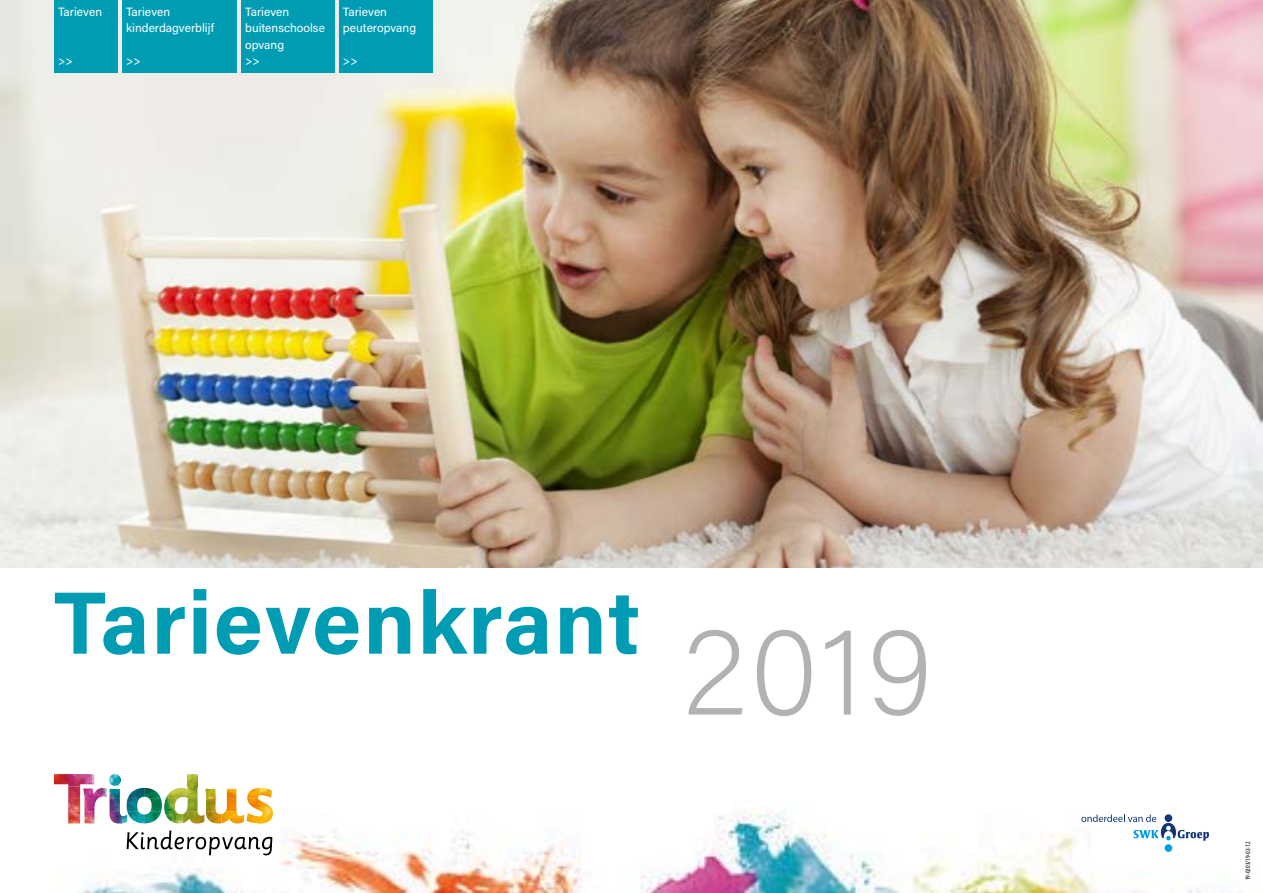
<style>
.page{position:relative;width:1263px;height:893px;background:#fff}
.page>*{position:absolute;margin:0;border:0;box-sizing:border-box;transform-origin:0 0}
.t1{font:200 126.45px "Acumin Pro";color:#b3b2b2}
.t2{font:700 88.5px "Acumin Pro";letter-spacing:.02em;color:#009cb4}
.t3{font:12px/16.5px "Acumin Pro";color:#fff}
.t4{font:condensed 6.75px "Myriad Pro";color:#000}
</style>
<div class="page">
<img style="left:0;top:0;width:1263px;height:567px">
<img style="left:68px;top:801px;width:1154px;height:92px">
<img style="left:54px;top:774px;width:67px;height:12px">
<svg style="left:188px;top:774px;width:10px;height:12px"></svg>
<img style="left:68px;top:786px;width:37px;height:13px">
<img style="left:105px;top:788px;width:78px;height:11px">
<img style="left:183px;top:786px;width:33px;height:13px">
<svg style="left:247px;top:789px;width:7px;height:8px"></svg>
<img style="left:260px;top:788px;width:12px;height:25px">
<img style="left:68px;top:799px;width:30px;height:12px">
<svg style="left:127px;top:799px;width:11px;height:12px"></svg>
<svg style="left:164px;top:799px;width:12px;height:12px"></svg>
<img style="left:186px;top:799px;width:30px;height:12px">
<img style="left:226px;top:799px;width:34px;height:12px">
<img style="left:68px;top:811px;width:26px;height:12px">
<img style="left:110px;top:811px;width:34px;height:12px">
<img style="left:165px;top:811px;width:56px;height:12px">
<svg style="left:221px;top:811px;width:7px;height:12px"></svg>
<svg style="left:127px;top:830px;width:145px;height:25px"></svg>
<svg style="left:1081px;top:815px;width:128px;height:26px"></svg>
<div style="left:1164px;top:844px;width:8px;height:8px;background:#009fe3;border-radius:50%"></div>
<div style="left:54px;top:0;width:64px;height:72px;background:#009cb4"></div>
<div style="left:241px;top:0;width:94px;height:72px;background:#009cb4"></div>
<div style="left:339px;top:0;width:93px;height:72px;background:#009cb4"></div>
<div style="left:122px;top:0;width:115px;height:72px;background:#009cb4"></div>
<p class="t3" style="left:58px;top:3px;width:46px">Tarieven</p>
<p class="t3" style="left:58px;top:52px;width:16px">&gt;&gt;</p>
<p class="t3" style="left:126px;top:3px;width:90px">Tarieven kinderdagverblijf</p>
<p class="t3" style="left:126px;top:52px;width:16px">&gt;&gt;</p>
<p class="t3" style="left:245px;top:3px;width:81px">Tarieven buitenschoolse opvang<br>&gt;&gt;</p>
<p class="t3" style="left:343px;top:3px;width:75px">Tarieven peuteropvang</p>
<p class="t3" style="left:343px;top:52px;width:16px">&gt;&gt;</p>
<h2 class="t2" style="left:54px;top:560px;width:587px">Tarievenkrant</h2>
<h1 class="t1" style="left:682px;top:584px;width:252px">2019</h1>
<p class="t4" style="left:1244px;top:880px;width:40px;rotate:-90deg">19-0203/19-02-12</p>
</div>
